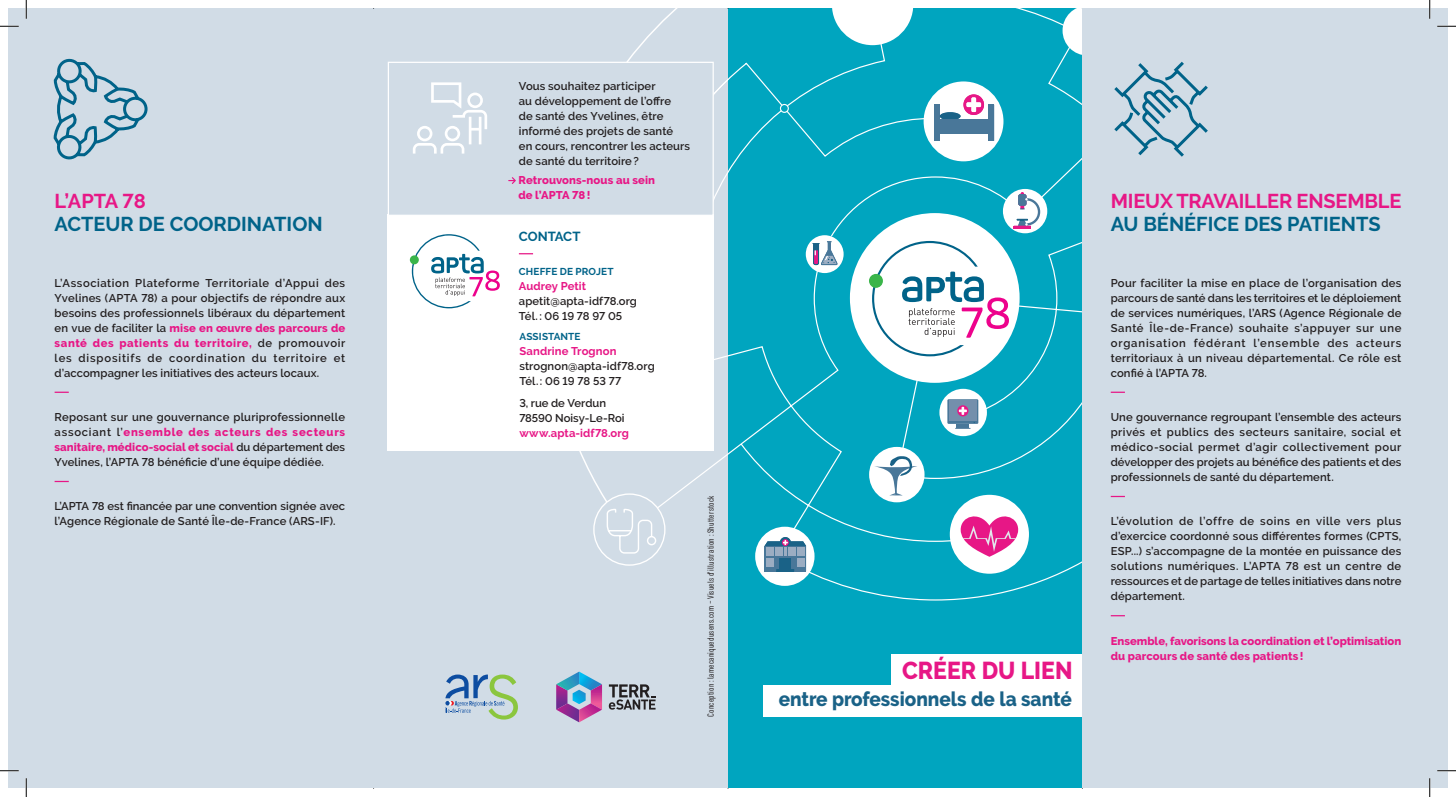
<style>
.page{position:relative;width:1456px;height:797px;background:#fff}
.page>*{position:absolute;margin:0;border:0;box-sizing:border-box;transform-origin:0 0}
.t1{font:800 24.38px "Raleway";color:#e71786;scale:.95 1}
.t2{font:700 20px "Raleway";color:#006389}
.t3{font:700 20px "Raleway";letter-spacing:-.01em;color:#e71786}
.t4{font:800 20px "Raleway";color:#1a6287;scale:.95 1}
.t5{font:700 13.12px "Raleway";letter-spacing:-.005em;color:#006389}
.t6{font:600 11.25px/15px "Raleway";letter-spacing:.01em;color:#231f20;text-align:justify}
.t7{font:800 11.25px/15px "Raleway";color:#e71786}
.t8{font:700 11.25px "Raleway";letter-spacing:.01em;color:#e71786}
.t9{font:700 10px "Raleway";letter-spacing:.015em;color:#006389}
.t10{font:8.75px "URWDIN Cond";letter-spacing:.03em;color:#231f20}
.s1{font-weight:800;color:#e71786}
</style>
<div class="page">
<div style="left:9px;top:9px;width:758px;height:779px;background:#d1dce6"></div>
<div style="left:728px;top:9px;width:354px;height:779px;background:#00a5bf"></div>
<svg style="left:626px;top:9px;width:456px;height:592px"></svg>
<svg style="left:832px;top:9px;width:81px;height:36px"></svg>
<div style="left:923px;top:81px;width:80px;height:80px;background:#fff;border-radius:50%"></div>
<div style="left:1003px;top:189px;width:44px;height:44px;background:#fff;border-radius:50%"></div>
<div style="left:869px;top:447px;width:55px;height:55px;background:#fff;border-radius:50%"></div>
<div style="left:939px;top:389px;width:48px;height:47px;background:#fff;border-radius:50%"></div>
<div style="left:850px;top:213px;width:169px;height:170px;background:#fff;border-radius:50%"></div>
<svg style="left:947px;top:399px;width:31px;height:25px"></svg>
<div style="left:949px;top:400px;width:27px;height:21px;background:#748fac"></div>
<svg style="left:955px;top:422px;width:20px;height:7px"></svg>
<svg style="left:957px;top:405px;width:11px;height:11px"></svg>
<svg style="left:959px;top:407px;width:8px;height:8px"></svg>
<div style="left:950px;top:495px;width:79px;height:78px;background:#fff;border-radius:50%"></div>
<svg style="left:960px;top:516px;width:58px;height:41px"></svg>
<svg style="left:934px;top:94px;width:60px;height:47px"></svg>
<svg style="left:874px;top:456px;width:43px;height:40px"></svg>
<svg style="left:55px;top:391px;width:14px;height:2px"></svg>
<svg style="left:55px;top:481px;width:14px;height:1px"></svg>
<svg style="left:546px;top:9px;width:161px;height:518px"></svg>
<div style="left:891px;top:654px;width:198px;height:32px;background:#fff"></div>
<div style="left:763px;top:684px;width:326px;height:32px;background:#fff"></div>
<svg style="left:1014px;top:192px;width:26px;height:36px"></svg>
<div style="left:869px;top:274px;width:14px;height:14px;background:#3ab54a;border-radius:50%"></div>
<svg style="left:872px;top:241px;width:137px;height:115px"></svg>
<div style="left:594px;top:494px;width:71px;height:71px;background:#d1dce6;border-radius:50%"></div>
<div style="left:780px;top:104px;width:8px;height:8px;background:#00a5bf;border-radius:50%"></div>
<div style="left:780px;top:104px;width:9px;height:9px;border:1px solid #fff;border-radius:50%"></div>
<svg style="left:590px;top:508px;width:67px;height:46px"></svg>
<div style="left:388px;top:214px;width:326px;height:237px;background:#fff"></div>
<svg style="left:519px;top:253px;width:14px;height:1px"></svg>
<div style="left:388px;top:62px;width:326px;height:154px;background:#d1dce6;border:1px solid #fff"></div>
<svg style="left:445px;top:674px;width:73px;height:45px"></svg>
<svg style="left:556px;top:671px;width:46px;height:51px"></svg>
<svg style="left:609px;top:684px;width:46px;height:25px"></svg>
<div style="left:410px;top:255px;width:9px;height:9px;background:#3ab54a;border-radius:50%"></div>
<svg style="left:412px;top:234px;width:88px;height:74px"></svg>
<div style="left:806px;top:235px;width:37px;height:38px;background:#fff;border-radius:50%"></div>
<svg style="left:812px;top:241px;width:25px;height:24px"></svg>
<div style="left:755px;top:526px;width:59px;height:60px;background:#fff;border-radius:50%"></div>
<svg style="left:764px;top:537px;width:42px;height:34px"></svg>
<div style="left:1082px;top:9px;width:365px;height:779px;background:#d1dce6"></div>
<svg style="left:1111px;top:391px;width:14px;height:2px"></svg>
<svg style="left:1111px;top:496px;width:14px;height:1px"></svg>
<svg style="left:1111px;top:615px;width:14px;height:1px"></svg>
<svg style="left:1062px;top:9px;width:146px;height:151px"></svg>
<svg style="left:53px;top:58px;width:95px;height:102px"></svg>
<svg style="left:413px;top:82px;width:74px;height:72px"></svg>
<svg style="left:508px;top:177px;width:8px;height:7px"></svg>
<svg style="left:0;top:25px;width:19px;height:2px"></svg>
<svg style="left:1437px;top:25px;width:19px;height:2px"></svg>
<svg style="left:0;top:770px;width:19px;height:1px"></svg>
<svg style="left:1437px;top:770px;width:19px;height:1px"></svg>
<svg style="left:25px;top:0;width:2px;height:19px"></svg>
<svg style="left:25px;top:778px;width:2px;height:19px"></svg>
<svg style="left:1429px;top:0;width:1px;height:19px"></svg>
<svg style="left:1429px;top:778px;width:1px;height:19px"></svg>
<h2 class="t3" style="left:55px;top:190px;width:93px">L’APTA 78</h2>
<h2 class="t2" style="left:55px;top:212px;width:270px">ACTEUR DE COORDINATION</h2>
<p class="t6" style="left:55px;top:275px;width:292px">L’Association Plateforme Territoriale d’Appui des Yvelines (APTA 78) a pour objectifs de répondre aux besoins des professionnels libéraux du département en vue de faciliter la <span class="s1">mise en œuvre des parcours de santé des patients du territoire,</span> de promouvoir les dispositifs de coordination du territoire et d’accompagner les initiatives des acteurs locaux.</p>
<p class="t6" style="left:55px;top:410px;width:292px">Reposant sur une gouvernance pluriprofessionnelle associant l’<span class="s1">ensemble des acteurs des secteurs sanitaire, médico-social et social</span> du département des Yvelines, l’APTA 78 bénéficie d’une équipe dédiée.</p>
<p class="t6" style="left:55px;top:499px;width:292px">L’APTA 78 est financée par une convention signée avec l’Agence Régionale de Santé Île-de-France (ARS-IF).</p>
<p class="t6" style="left:519px;top:79px;width:173px;text-align:left">Vous souhaitez participer<br>au développement de l’offre<br>de santé des Yvelines, être informé des projets de santé<br>en cours, rencontrer les acteurs de santé du territoire?</p>
<p class="t7" style="left:518px;top:172px;width:138px">Retrouvons-nous au sein de l’APTA 78!</p>
<p class="t5" style="left:519px;top:229px;width:63px">CONTACT</p>
<p class="t9" style="left:519px;top:266px;width:96px">CHEFFE DE PROJET</p>
<p class="t8" style="left:519px;top:280px;width:69px">Audrey Petit</p>
<p class="t6" style="left:519px;top:294px;width:120px">apetit@apta-idf78.org<br>Tél. : 06 19 78 97 05</p>
<p class="t9" style="left:519px;top:331px;width:63px">ASSISTANTE</p>
<p class="t8" style="left:519px;top:345px;width:99px">Sandrine Trognon</p>
<p class="t6" style="left:519px;top:358px;width:137px">strognon@apta-idf78.org<br>Tél. : 06 19 78 53 77</p>
<p class="t6" style="left:519px;top:395px;width:107px">3, rue de Verdun<br>78590 Noisy-Le-Roi</p>
<p class="t8" style="left:519px;top:426px;width:111px">www.apta-idf78.org</p>
<p class="t10" style="left:705px;top:716px;width:223px;rotate:-90deg">Conception : lamecaniquedusens.com – Visuels d’illustration : Shutterstock</p>
<h1 class="t1" style="left:902px;top:657px;width:181px">CRÉER DU LIEN</h1>
<h2 class="t4" style="left:778px;top:687px;width:310px">entre professionnels de la santé</h2>
<h2 class="t3" style="left:1111px;top:190px;width:292px">MIEUX TRAVAILLER ENSEMBLE</h2>
<h2 class="t2" style="left:1111px;top:212px;width:271px">AU BÉNÉFICE DES PATIENTS</h2>
<p class="t6" style="left:1111px;top:275px;width:292px">Pour faciliter la mise en place de l’organisation des parcours de santé dans les territoires et le déploiement de services numériques, l’ARS (Agence Régionale de Santé Île-de-France) souhaite s’appuyer sur une organisation fédérant l’ensemble des acteurs territoriaux à un niveau départemental. Ce rôle est confié à l’APTA 78.</p>
<p class="t6" style="left:1111px;top:410px;width:292px">Une gouvernance regroupant l’ensemble des acteurs privés et publics des secteurs sanitaire, social et médico-social permet d’agir collectivement pour développer des projets au bénéfice des patients et des professionnels de santé du département.</p>
<p class="t6" style="left:1111px;top:514px;width:292px">L’évolution de l’offre de soins en ville vers plus d’exercice coordonné sous différentes formes (CPTS, ESP...) s’accompagne de la montée en puissance des solutions numériques. L’APTA 78 est un centre de ressources et de partage de telles initiatives dans notre département.</p>
<p class="t7" style="left:1111px;top:633px;width:292px">Ensemble, favorisons la coordination et l’optimisation du parcours de santé des patients!</p>
</div>
